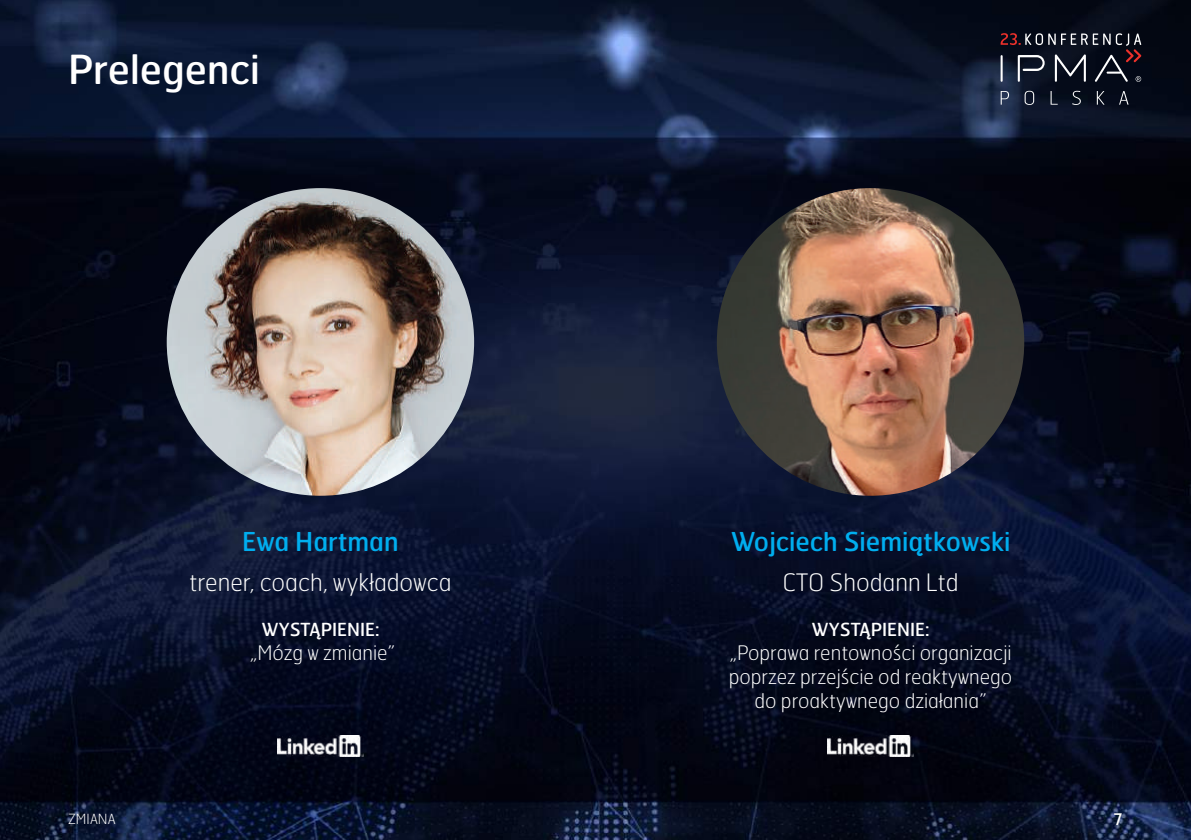
<style>
.page{position:relative;width:1191px;height:840px;background:#fff}
.page>*{position:absolute;margin:0;border:0;box-sizing:border-box;transform-origin:0 0}
.t1{font:40px "Hermes Pl";color:#fff}
.t2{font:26px "Hermes Pl";color:#00aeef}
.t3{font:100 24px "Hermes Pl";color:#fff}
.t4{font:100 20px/24px "Hermes Pl";color:#fff;text-align:center}
.t5{font:18px "Hermes Pl";color:#fff}
.t6{font:16px "Hermes Pl";color:#fff}
.t7{font:100 14px "Hermes Pl";color:#fff}
</style>
<div class="page">
<img style="left:0;top:0;width:1191px;height:839px">
<svg style="left:1000px;top:91px;width:9px;height:14px"></svg>
<svg style="left:1024px;top:91px;width:10px;height:14px"></svg>
<svg style="left:1050px;top:91px;width:7px;height:14px"></svg>
<svg style="left:1072px;top:91px;width:8px;height:14px"></svg>
<svg style="left:1096px;top:91px;width:8px;height:14px"></svg>
<svg style="left:1119px;top:91px;width:9px;height:14px"></svg>
<svg style="left:1000px;top:33px;width:141px;height:49px;background:#2e2f3c"></svg>
<img style="left:277px;top:735px;width:86px;height:21px">
<img style="left:167px;top:188px;width:307px;height:307px;border-radius:154px">
<img style="left:827px;top:735px;width:86px;height:21px">
<img style="left:717px;top:188px;width:307px;height:307px;border-radius:154px">
<h1 class="t1" style="left:68px;top:44px;width:193px">Prelegenci</h1>
<h2 class="t2" style="left:242px;top:524px;width:158px">Ewa Hartman</h2>
<p class="t3" style="left:189px;top:567px;width:264px">trener, coach, wykładowca</p>
<p class="t5" style="left:261px;top:617px;width:119px">WYSTĄPIENIE:</p>
<p class="t4" style="left:250px;top:639px;width:147px">„Mózg w zmianie”</p>
<h2 class="t2" style="left:730px;top:524px;width:281px">Wojciech Siemiątkowski</h2>
<p class="t3" style="left:782px;top:567px;width:178px">CTO Shodann Ltd</p>
<p class="t5" style="left:811px;top:617px;width:119px">WYSTĄPIENIE:</p>
<p class="t4" style="left:728px;top:639px;width:285px">„Poprawa rentowności organizacji poprzez przejście od reaktywnego do proaktywnego działania”</p>
<p class="t7" style="left:68px;top:810px;width:49px">ZMIANA</p>
<p class="t6" style="left:1114px;top:808px;width:10px">7</p>
</div>
